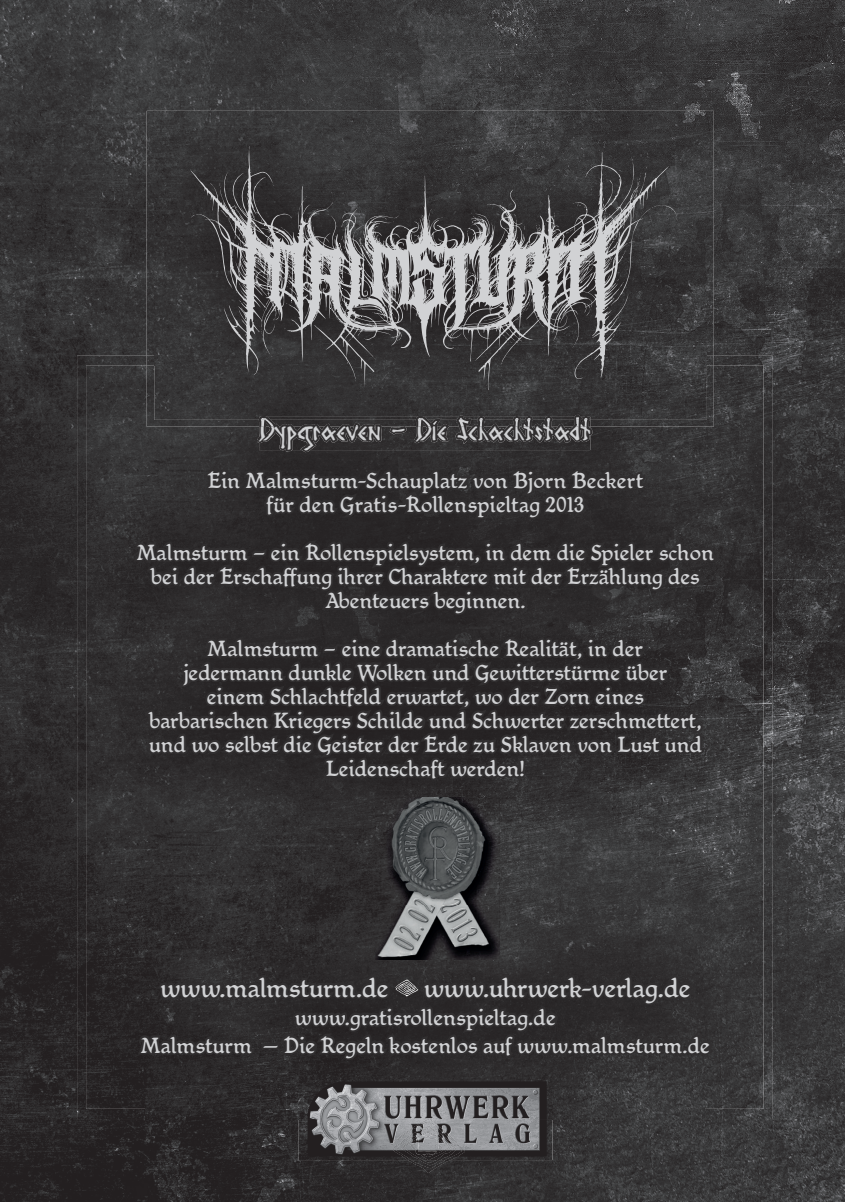
<style>
.page{position:relative;width:845px;height:1202px;background:#fff}
.page>*{position:absolute;margin:0;border:0;box-sizing:border-box;transform-origin:0 0}
.t1{font:24px "Mikadan";color:#d1d2d4}
.t2{font:24px "Surtur";letter-spacing:-.015em;color:#d1d2d4}
.t3{font:20px/24px "Mikadan";color:#d1d2d4;text-align:center}
</style>
<div class="page">
<img style="left:0;top:0;width:210px;height:423px">
<img style="left:210px;top:0;width:635px;height:141px">
<img style="left:705px;top:141px;width:140px;height:1061px">
<img style="left:0;top:423px;width:140px;height:779px">
<img style="left:140px;top:1119px;width:211px;height:83px">
<img style="left:493px;top:1119px;width:212px;height:83px">
<img style="left:351px;top:1160px;width:142px;height:42px">
<img style="left:77px;top:356px;width:70px;height:763px">
<img style="left:704px;top:356px;width:69px;height:763px">
<img style="left:146px;top:1109px;width:152px;height:10px">
<img style="left:552px;top:1109px;width:152px;height:10px">
<img style="left:86px;top:365px;width:202px;height:744px">
<img style="left:561px;top:365px;width:202px;height:744px">
<img style="left:288px;top:790px;width:273px;height:48px">
<img style="left:288px;top:838px;width:87px;height:271px">
<img style="left:499px;top:838px;width:62px;height:271px">
<svg style="left:618px;top:467px;width:32px;height:26px"></svg>
<svg style="left:618px;top:538px;width:101px;height:56px;background:#2f2d2e"></svg>
<svg style="left:618px;top:635px;width:91px;height:122px;background:#302f30"></svg>
<div style="left:631px;top:972px;width:64px;height:36px;background:#312f30"></div>
<svg style="left:135px;top:953px;width:496px;height:149px;background:#2e2c2d"></svg>
<div style="left:621px;top:1032px;width:93px;height:26px;background:#312f30"></div>
<img style="left:298px;top:1078px;width:254px;height:82px">
<svg style="left:390px;top:1119px;width:75px;height:54px;background:#656466"></svg>
<img style="left:147px;top:111px;width:567px;height:316px">
<svg style="left:131px;top:415px;width:487px;height:375px;background:#2e2c2d"></svg>
<img style="left:416px;top:420px;width:173px;height:7px">
<img style="left:154px;top:117px;width:553px;height:303px">
<img style="left:259px;top:415px;width:329px;height:2px">
<img style="left:259px;top:417px;width:330px;height:3px">
<svg style="left:669px;top:203px;width:8px;height:20px"></svg>
<svg style="left:191px;top:145px;width:478px;height:245px;background:#535254"></svg>
<svg style="left:263px;top:267px;width:6px;height:8px"></svg>
<svg style="left:284px;top:252px;width:8px;height:3px"></svg>
<svg style="left:601px;top:211px;width:9px;height:4px"></svg>
<svg style="left:452px;top:267px;width:4px;height:8px"></svg>
<svg style="left:508px;top:211px;width:8px;height:9px"></svg>
<svg style="left:191px;top:215px;width:4px;height:3px"></svg>
<svg style="left:392px;top:215px;width:7px;height:7px"></svg>
<svg style="left:598px;top:224px;width:8px;height:2px"></svg>
<svg style="left:533px;top:218px;width:7px;height:12px"></svg>
<svg style="left:467px;top:230px;width:2px;height:7px"></svg>
<svg style="left:259px;top:216px;width:13px;height:24px"></svg>
<svg style="left:554px;top:203px;width:33px;height:40px"></svg>
<svg style="left:488px;top:235px;width:5px;height:5px"></svg>
<svg style="left:213px;top:196px;width:40px;height:51px;background:#696769"></svg>
<svg style="left:623px;top:250px;width:3px;height:6px"></svg>
<svg style="left:490px;top:252px;width:3px;height:5px"></svg>
<svg style="left:605px;top:234px;width:11px;height:28px"></svg>
<svg style="left:368px;top:264px;width:6px;height:7px"></svg>
<svg style="left:586px;top:266px;width:7px;height:7px"></svg>
<svg style="left:300px;top:196px;width:51px;height:80px;background:#6f6e6f"></svg>
<svg style="left:360px;top:262px;width:2px;height:15px"></svg>
<svg style="left:474px;top:281px;width:6px;height:12px"></svg>
<svg style="left:452px;top:290px;width:3px;height:9px"></svg>
<svg style="left:286px;top:295px;width:9px;height:10px"></svg>
<svg style="left:341px;top:301px;width:3px;height:5px"></svg>
<svg style="left:263px;top:305px;width:5px;height:6px"></svg>
<svg style="left:357px;top:300px;width:22px;height:24px"></svg>
<svg style="left:387px;top:284px;width:9px;height:35px"></svg>
<svg style="left:516px;top:297px;width:16px;height:24px"></svg>
<svg style="left:336px;top:316px;width:3px;height:4px"></svg>
<svg style="left:261px;top:328px;width:3px;height:14px"></svg>
<svg style="left:393px;top:337px;width:8px;height:4px"></svg>
<svg style="left:503px;top:334px;width:9px;height:9px"></svg>
<svg style="left:566px;top:342px;width:10px;height:11px"></svg>
<img style="left:375px;top:797px;width:124px;height:163px">
<p class="t2" style="left:259px;top:415px;width:334px">Dypgraeven - Die Schachtstadt</p>
<p class="t3" style="left:208px;top:469px;width:437px">Ein Malmsturm-Schauplatz von Bjorn Beckert für den Gratis-Rollenspieltag 2013</p>
<p class="t3" style="left:137px;top:541px;width:579px">Malmsturm – ein Rollenspielsystem, in dem die Spieler schon bei der Erschaffung ihrer Charaktere mit der Erzählung des<br>Abenteuers beginnen.</p>
<p class="t3" style="left:149px;top:637px;width:554px">Malmsturm – eine dramatische Realität, in der<br>jedermann dunkle Wolken und Gewitterstürme über<br>einem Schlachtfeld erwartet, wo der Zorn eines barbarischen Kriegers Schilde und Schwerter zerschmettert, und wo selbst die Geister der Erde zu Sklaven von Lust und Leidenschaft werden!</p>
<p class="t1" style="left:160px;top:974px;width:230px">www.malmsturm.de</p>
<p class="t1" style="left:424px;top:974px;width:268px">www.uhrwerk-verlag.de</p>
<p class="t3" style="left:141px;top:1004px;width:571px;line-height:28px">www.gratisrollenspieltag.de<br>Malmsturm — Die Regeln kostenlos auf www.malmsturm.de</p>
</div>
